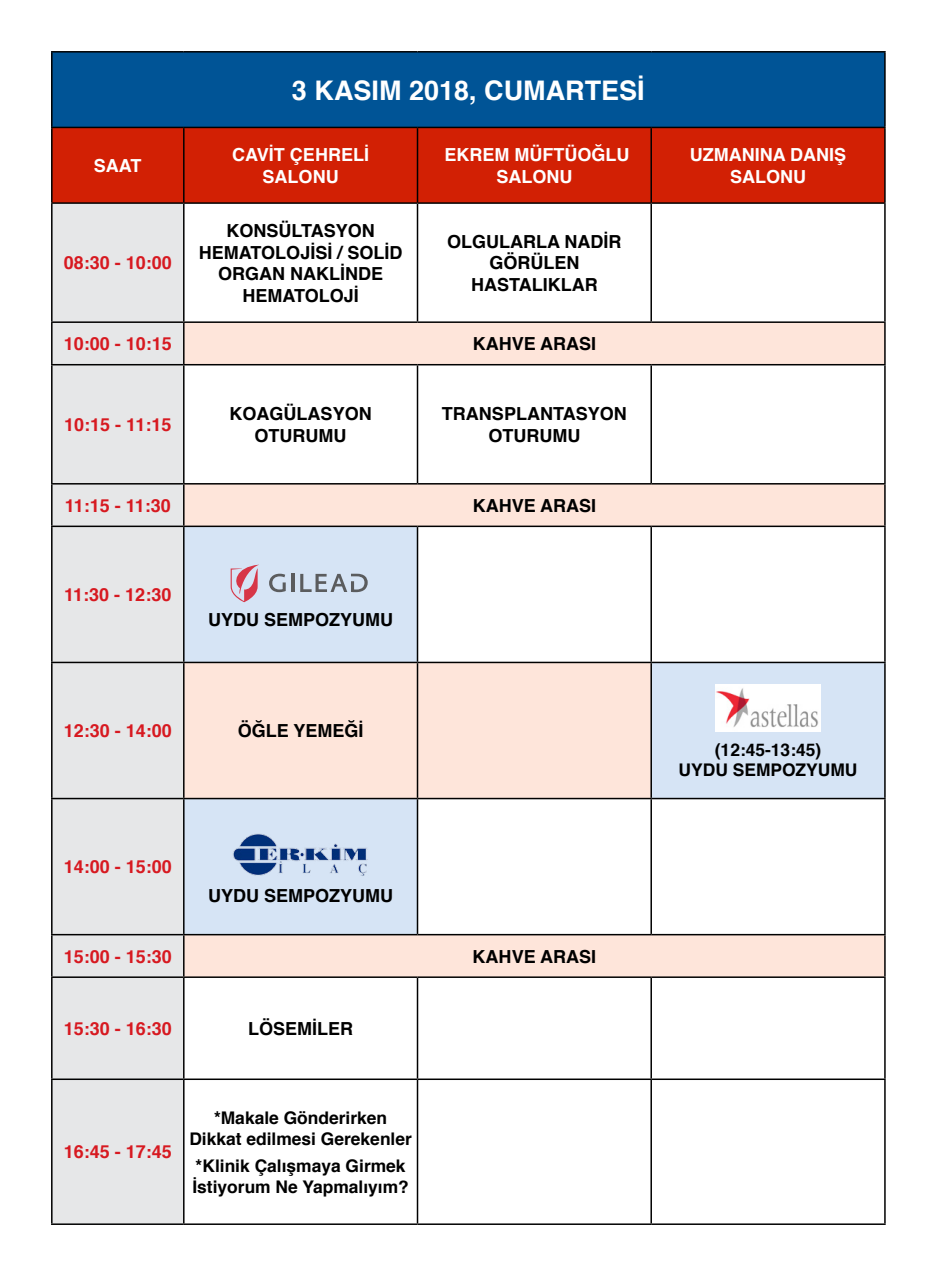
<style>
.page{position:relative;width:936px;height:1276px;background:#fff}
.page>*{position:absolute;margin:0;border:0;box-sizing:border-box;transform-origin:0 0}
.t1{font:700 27px "Helvetica";color:#fff}
.t2{font:700 18px/21.6px "Helvetica";color:#000;text-align:center}
.t3{font:700 18px "Helvetica";color:#d71920}
.t4{font:700 18px/21.6px "Helvetica";color:#fff;text-align:center}
.t5{font:700 17.4px/21px "Helvetica";color:#000;text-align:center}
</style>
<div class="page">
<div style="left:52px;top:52px;width:832px;height:75px;background:#005496"></div>
<div style="left:53px;top:128px;width:831px;height:74px;background:#d22004"></div>
<div style="left:53px;top:204px;width:130px;height:1019px;background:#e6e7e8"></div>
<svg style="left:184px;top:323px;width:700px;height:653px;fill:#fee5da"></svg>
<svg style="left:184px;top:527px;width:700px;height:407px"></svg>
<hr style="left:51px;top:51px;width:133px;height:2px;background:#000">
<hr style="left:51px;top:53px;width:2px;height:74px;background:#000">
<hr style="left:184px;top:51px;width:233px;height:2px;background:#000">
<hr style="left:417px;top:51px;width:234px;height:2px;background:#000">
<hr style="left:651px;top:51px;width:234px;height:2px;background:#000">
<hr style="left:884px;top:53px;width:1px;height:74px;background:#000">
<hr style="left:51px;top:127px;width:133px;height:1px;background:#000">
<hr style="left:51px;top:128px;width:2px;height:74px;background:#000">
<hr style="left:184px;top:127px;width:233px;height:1px;background:#000">
<hr style="left:183px;top:128px;width:1px;height:74px;background:#000">
<hr style="left:417px;top:127px;width:234px;height:1px;background:#000">
<hr style="left:417px;top:128px;width:1px;height:74px;background:#000">
<hr style="left:651px;top:127px;width:234px;height:1px;background:#000">
<hr style="left:650px;top:128px;width:2px;height:74px;background:#000">
<hr style="left:884px;top:128px;width:1px;height:74px;background:#000">
<hr style="left:51px;top:202px;width:133px;height:2px;background:#000">
<hr style="left:51px;top:204px;width:2px;height:117px;background:#000">
<hr style="left:184px;top:202px;width:233px;height:2px;background:#000">
<hr style="left:183px;top:204px;width:1px;height:117px;background:#000">
<hr style="left:417px;top:202px;width:234px;height:2px;background:#000">
<hr style="left:417px;top:204px;width:1px;height:117px;background:#000">
<hr style="left:651px;top:202px;width:234px;height:2px;background:#000">
<hr style="left:650px;top:204px;width:2px;height:117px;background:#000">
<hr style="left:884px;top:204px;width:1px;height:117px;background:#000">
<hr style="left:51px;top:321px;width:133px;height:2px;background:#000">
<hr style="left:51px;top:323px;width:2px;height:41px;background:#000">
<hr style="left:184px;top:321px;width:233px;height:2px;background:#000">
<hr style="left:183px;top:323px;width:1px;height:41px;background:#000">
<hr style="left:417px;top:321px;width:234px;height:2px;background:#000">
<hr style="left:651px;top:321px;width:234px;height:2px;background:#000">
<hr style="left:884px;top:323px;width:1px;height:41px;background:#000">
<hr style="left:51px;top:364px;width:133px;height:1px;background:#000">
<hr style="left:51px;top:365px;width:2px;height:118px;background:#000">
<hr style="left:184px;top:364px;width:233px;height:1px;background:#000">
<hr style="left:183px;top:365px;width:1px;height:118px;background:#000">
<hr style="left:417px;top:364px;width:234px;height:1px;background:#000">
<hr style="left:417px;top:365px;width:1px;height:118px;background:#000">
<hr style="left:651px;top:364px;width:234px;height:1px;background:#000">
<hr style="left:650px;top:365px;width:2px;height:118px;background:#000">
<hr style="left:884px;top:365px;width:1px;height:118px;background:#000">
<hr style="left:51px;top:483px;width:133px;height:1px;background:#000">
<hr style="left:51px;top:484px;width:2px;height:41px;background:#000">
<hr style="left:184px;top:483px;width:233px;height:1px;background:#000">
<hr style="left:183px;top:484px;width:1px;height:41px;background:#000">
<hr style="left:417px;top:483px;width:234px;height:1px;background:#000">
<hr style="left:651px;top:483px;width:234px;height:1px;background:#000">
<hr style="left:884px;top:484px;width:1px;height:41px;background:#000">
<hr style="left:51px;top:525px;width:133px;height:2px;background:#000">
<hr style="left:51px;top:527px;width:2px;height:134px;background:#000">
<hr style="left:184px;top:525px;width:233px;height:2px;background:#000">
<hr style="left:183px;top:527px;width:1px;height:134px;background:#000">
<hr style="left:417px;top:525px;width:234px;height:2px;background:#000">
<hr style="left:417px;top:527px;width:1px;height:134px;background:#000">
<hr style="left:651px;top:525px;width:234px;height:2px;background:#000">
<hr style="left:650px;top:527px;width:2px;height:134px;background:#000">
<hr style="left:884px;top:527px;width:1px;height:134px;background:#000">
<hr style="left:51px;top:661px;width:133px;height:2px;background:#000">
<hr style="left:51px;top:663px;width:2px;height:135px;background:#000">
<hr style="left:184px;top:661px;width:233px;height:2px;background:#000">
<hr style="left:183px;top:663px;width:1px;height:135px;background:#000">
<hr style="left:417px;top:661px;width:234px;height:2px;background:#000">
<hr style="left:417px;top:663px;width:1px;height:135px;background:#000">
<hr style="left:651px;top:661px;width:234px;height:2px;background:#000">
<hr style="left:650px;top:663px;width:2px;height:135px;background:#000">
<hr style="left:884px;top:663px;width:1px;height:135px;background:#000">
<hr style="left:51px;top:798px;width:133px;height:1px;background:#000">
<hr style="left:51px;top:799px;width:2px;height:135px;background:#000">
<hr style="left:184px;top:798px;width:233px;height:1px;background:#000">
<hr style="left:183px;top:799px;width:1px;height:135px;background:#000">
<hr style="left:417px;top:798px;width:234px;height:1px;background:#000">
<hr style="left:417px;top:799px;width:1px;height:135px;background:#000">
<hr style="left:651px;top:798px;width:234px;height:1px;background:#000">
<hr style="left:650px;top:799px;width:2px;height:135px;background:#000">
<hr style="left:884px;top:799px;width:1px;height:135px;background:#000">
<hr style="left:51px;top:934px;width:133px;height:1px;background:#000">
<hr style="left:51px;top:935px;width:2px;height:41px;background:#000">
<hr style="left:184px;top:934px;width:233px;height:1px;background:#000">
<hr style="left:183px;top:935px;width:1px;height:41px;background:#000">
<hr style="left:417px;top:934px;width:234px;height:1px;background:#000">
<hr style="left:651px;top:934px;width:234px;height:1px;background:#000">
<hr style="left:884px;top:935px;width:1px;height:41px;background:#000">
<hr style="left:51px;top:976px;width:133px;height:2px;background:#000">
<hr style="left:51px;top:978px;width:2px;height:100px;background:#000">
<hr style="left:184px;top:976px;width:233px;height:2px;background:#000">
<hr style="left:183px;top:978px;width:1px;height:100px;background:#000">
<hr style="left:417px;top:976px;width:234px;height:2px;background:#000">
<hr style="left:417px;top:978px;width:1px;height:100px;background:#000">
<hr style="left:651px;top:976px;width:234px;height:2px;background:#000">
<hr style="left:650px;top:978px;width:2px;height:100px;background:#000">
<hr style="left:884px;top:978px;width:1px;height:100px;background:#000">
<hr style="left:51px;top:1078px;width:133px;height:2px;background:#000">
<hr style="left:51px;top:1080px;width:2px;height:143px;background:#000">
<hr style="left:184px;top:1078px;width:233px;height:2px;background:#000">
<hr style="left:183px;top:1080px;width:1px;height:143px;background:#000">
<hr style="left:417px;top:1078px;width:234px;height:2px;background:#000">
<hr style="left:417px;top:1080px;width:1px;height:143px;background:#000">
<hr style="left:651px;top:1078px;width:234px;height:2px;background:#000">
<hr style="left:650px;top:1080px;width:2px;height:143px;background:#000">
<hr style="left:884px;top:1080px;width:1px;height:143px;background:#000">
<hr style="left:51px;top:1223px;width:133px;height:2px;background:#000">
<hr style="left:184px;top:1223px;width:233px;height:2px;background:#000">
<hr style="left:417px;top:1223px;width:234px;height:2px;background:#000">
<hr style="left:651px;top:1223px;width:234px;height:2px;background:#000">
<svg style="left:269px;top:574px;width:17px;height:18px"></svg>
<hr style="left:291px;top:574px;width:3px;height:18px;background:#5b5c5e">
<svg style="left:300px;top:574px;width:67px;height:18px"></svg>
<svg style="left:231px;top:565px;width:28px;height:37px"></svg>
<img style="left:715px;top:684px;width:105px;height:47px">
<img style="left:231px;top:831px;width:139px;height:49px">
<p class="t4" style="left:94px;top:155px;width:49px">SAAT</p>
<p class="t3" style="left:64px;top:248px;width:110px">08:30 - 10:00</p>
<h1 class="t1" style="left:292px;top:68px;width:354px">3 KASIM 2018, CUMARTESİ</h1>
<p class="t4" style="left:232px;top:144px;width:138px">CAVİT ÇEHRELİ<br>SALONU</p>
<p class="t4" style="left:444px;top:144px;width:186px">EKREM MÜFTÜOĞLU<br>SALONU</p>
<p class="t4" style="left:689px;top:144px;width:158px">UZMANINA DANIŞ<br>SALONU</p>
<p class="t2" style="left:199px;top:220px;width:205px">KONSÜLTASYON<br>HEMATOLOJİSİ / SOLİD<br>ORGAN NAKLİNDE<br>HEMATOLOJİ</p>
<p class="t2" style="left:447px;top:231px;width:176px">OLGULARLA NADİR<br>GÖRÜLEN<br>HASTALIKLAR</p>
<p class="t3" style="left:64px;top:329px;width:110px">10:00 - 10:15</p>
<p class="t2" style="left:472px;top:333px;width:125px">KAHVE ARASI</p>
<p class="t3" style="left:64px;top:410px;width:109px">10:15 - 11:15</p>
<p class="t2" style="left:229px;top:403px;width:144px">KOAGÜLASYON<br>OTURUMU</p>
<p class="t2" style="left:442px;top:403px;width:186px">TRANSPLANTASYON<br>OTURUMU</p>
<p class="t3" style="left:65px;top:491px;width:108px">11:15 - 11:30</p>
<p class="t2" style="left:472px;top:495px;width:125px">KAHVE ARASI</p>
<p class="t3" style="left:64px;top:580px;width:109px">11:30 - 12:30</p>
<p class="t2" style="left:208px;top:609px;width:187px">UYDU SEMPOZYUMU</p>
<p class="t3" style="left:64px;top:716px;width:110px">12:30 - 14:00</p>
<p class="t2" style="left:238px;top:720px;width:127px">ÖĞLE YEMEĞİ</p>
<p class="t3" style="left:64px;top:852px;width:110px">14:00 - 15:00</p>
<p class="t2" style="left:208px;top:885px;width:187px">UYDU SEMPOZYUMU</p>
<p class="t3" style="left:64px;top:942px;width:110px">15:00 - 15:30</p>
<p class="t2" style="left:472px;top:945px;width:125px">KAHVE ARASI</p>
<p class="t3" style="left:64px;top:1014px;width:110px">15:30 - 16:30</p>
<p class="t2" style="left:248px;top:1018px;width:107px">LÖSEMİLER</p>
<p class="t3" style="left:64px;top:1137px;width:110px">16:45 - 17:45</p>
<p class="t5" style="left:189px;top:1107px;width:224px">*Makale Gönderirken<br>Dikkat edilmesi Gerekenler</p>
<p class="t5" style="left:192px;top:1155px;width:218px;text-align:left">*Klinik Çalışmaya Girmek<br>İstiyorum Ne Yapmalıyım?</p>
<p class="t5" style="left:678px;top:739px;width:180px">(12:45-13:45)<br>UYDU SEMPOZYUMU</p>
</div>
